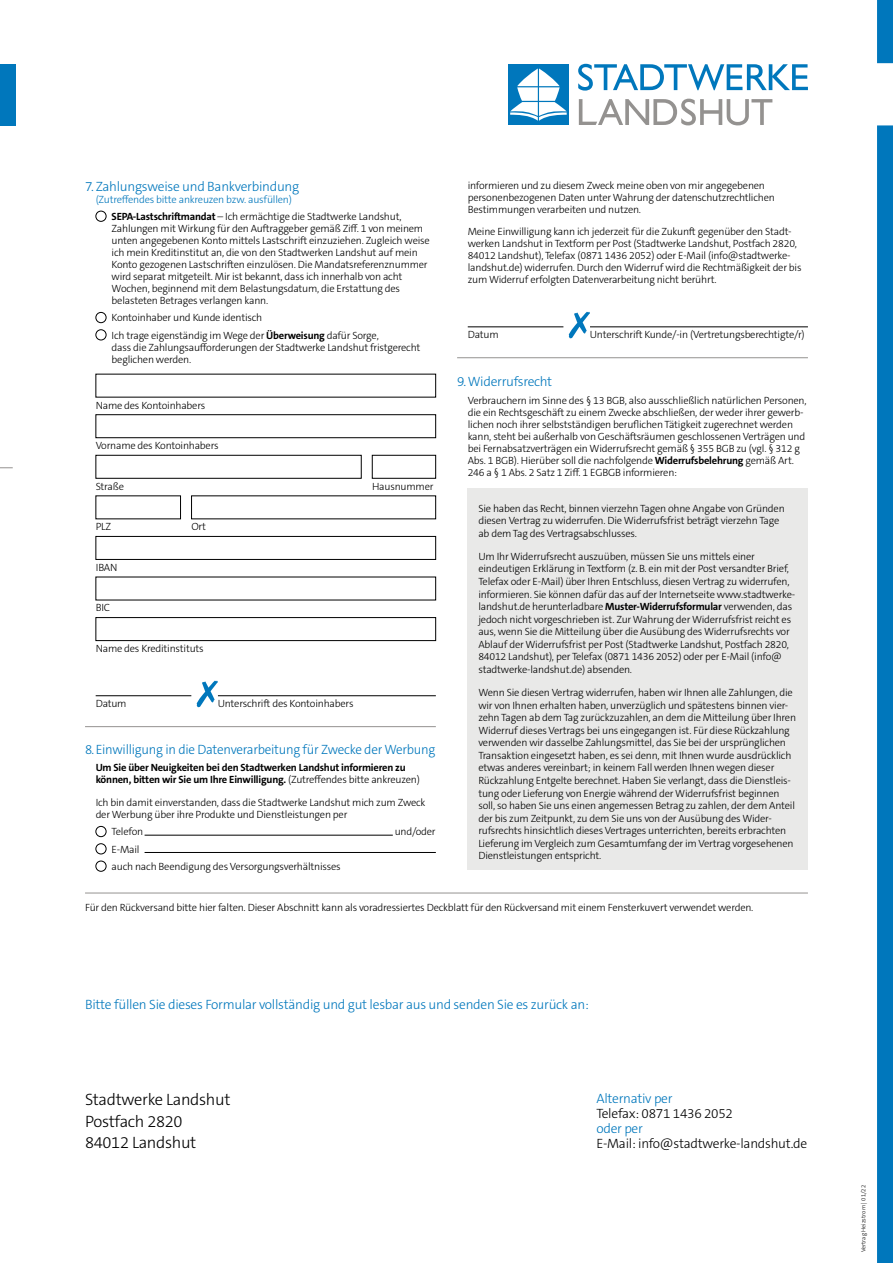
<style>
.page{position:relative;width:893px;height:1263px;background:#fff}
.page>*{position:absolute;margin:0;border:0;box-sizing:border-box;transform-origin:0 0}
.t1{font:300 16.5px/21.6px "The Sans C5";letter-spacing:-.02em;color:#000}
.t2{font:300 13.5px "The Sans C5";letter-spacing:-.02em;color:#0077bc}
.t3{font:300 13.5px "The Sans C5";letter-spacing:-.02em;color:#000}
.t4{font:300 10.5px/12.6px "The Sans C5";letter-spacing:-.02em;color:#000}
.t5{font:700 10.5px/12px "The Sans C5";letter-spacing:-.02em;color:#000}
.t6{font:300 10.5px/17.2px "The Sans C5";letter-spacing:-.02em;color:#0077bc}
.t7{font:300 6px "The Sans C5";color:#000}
.s1{font-weight:700;color:#000}
.s2{color:#000}
.s3{font-weight:700}
.s4{font-weight:300}
</style>
<div class="page">
<div style="left:508px;top:64px;width:61px;height:61px;background:#0077bc"></div>
<svg style="left:510px;top:68px;width:57px;height:53px"></svg>
<svg style="left:578px;top:64px;width:230px;height:27px"></svg>
<svg style="left:579px;top:99px;width:193px;height:26px"></svg>
<div style="left:0;top:64px;width:16px;height:61px;background:#0077bc"></div>
<svg style="left:877px;top:0;width:16px;height:1263px;background:#0d7ebf"></svg>
<svg style="left:0;top:467px;width:13px;height:1px"></svg>
<div style="left:96px;top:211px;width:10px;height:11px;border:1px solid #000;border-radius:50%"></div>
<div style="left:96px;top:312px;width:10px;height:11px;border:1px solid #000;border-radius:50%"></div>
<div style="left:96px;top:330px;width:10px;height:10px;border:1px solid #000;border-radius:50%"></div>
<div style="left:96px;top:414px;width:340px;height:24px;border:1px solid #000"></div>
<div style="left:96px;top:455px;width:265px;height:23px;border:1px solid #000"></div>
<div style="left:372px;top:455px;width:64px;height:23px;border:1px solid #000"></div>
<div style="left:96px;top:536px;width:340px;height:24px;border:1px solid #000"></div>
<div style="left:96px;top:617px;width:340px;height:24px;border:1px solid #000"></div>
<hr style="left:96px;top:695px;width:95px;height:1px;background:#000">
<hr style="left:218px;top:695px;width:218px;height:1px;background:#000">
<svg style="left:197px;top:681px;width:21px;height:26px"></svg>
<div style="left:96px;top:826px;width:10px;height:11px;border:1px solid #000;border-radius:50%"></div>
<hr style="left:145px;top:835px;width:248px;height:1px;background:#000">
<div style="left:96px;top:843px;width:10px;height:11px;border:1px solid #000;border-radius:50%"></div>
<hr style="left:145px;top:852px;width:291px;height:1px;background:#000">
<div style="left:96px;top:861px;width:10px;height:10px;border:1px solid #000;border-radius:50%"></div>
<hr style="left:468px;top:327px;width:95px;height:1px;background:#000">
<hr style="left:590px;top:327px;width:218px;height:1px;background:#000">
<svg style="left:569px;top:312px;width:21px;height:26px"></svg>
<div style="left:468px;top:488px;width:340px;height:382px;background:#e9e9e8"></div>
<hr style="left:85px;top:893px;width:723px;height:1px;background:#949290">
<hr style="left:85px;top:726px;width:351px;height:1px;background:#949290">
<hr style="left:457px;top:357px;width:351px;height:1px;background:#949290">
<p class="t2" style="left:85px;top:177px;width:216px">7.Zahlungsweise und Bankverbindung</p>
<p class="t6" style="left:112px;top:191px;width:292px;text-indent:-16px">(Zutreffendes bitte ankreuzen bzw. ausfüllen)<br><span class="s1">SEPA-Lastschriftmandat</span> <span class="s2">– Ich ermächtige die Stadtwerke Landshut,</span></p>
<p class="t4" style="left:112px;top:223px;width:320px;line-height:12px">Zahlungen mit Wirkung für den Auftraggeber gemäß Ziff. 1 von meinem unten angegebenen Konto mittels Lastschrift einzuziehen. Zugleich weise ich mein Kreditinstitut an, die von den Stadtwerken Landshut auf mein Konto gezogenen Lastschriften einzulösen. Die Mandatsreferenznummer wird separat mitgeteilt. Mir ist bekannt, dass ich innerhalb von acht Wochen, beginnend mit dem Belastungsdatum, die Erstattung des belasteten Betrages verlangen kann.</p>
<p class="t4" style="left:112px;top:309px;width:269px;line-height:17.2px">Kontoinhaber und Kunde identisch<br>Ich trage eigenständig im Wege der <span class="s3">Überweisung</span> dafür Sorge,</p>
<p class="t4" style="left:112px;top:341px;width:310px;line-height:12px">dass die Zahlungsaufforderungen der Stadtwerke Landshut fristgerecht beglichen werden.</p>
<p class="t4" style="left:96px;top:399px;width:111px">Name des Kontoinhabers</p>
<p class="t4" style="left:96px;top:439px;width:125px">Vorname des Kontoinhabers</p>
<p class="t4" style="left:96px;top:480px;width:30px">Straße</p>
<p class="t4" style="left:372px;top:480px;width:63px">Hausnummer</p>
<p class="t4" style="left:96px;top:520px;width:17px">PLZ</p>
<p class="t4" style="left:191px;top:520px;width:16px">Ort</p>
<p class="t4" style="left:96px;top:561px;width:23px">IBAN</p>
<p class="t4" style="left:96px;top:602px;width:16px">BIC</p>
<p class="t4" style="left:96px;top:642px;width:110px">Name des Kreditinstituts</p>
<p class="t4" style="left:96px;top:697px;width:32px">Datum</p>
<p class="t4" style="left:218px;top:697px;width:137px">Unterschrift des Kontoinhabers</p>
<p class="t2" style="left:85px;top:741px;width:352px">8.Einwilligung in die Datenverarbeitung für Zwecke der Werbung</p>
<p class="t5" style="left:96px;top:762px;width:326px">Um Sie über Neuigkeiten bei den Stadtwerken Landshut informieren zu können, bitten wir Sie um Ihre Einwilligung. <span class="s4">(Zutreffendes bitte ankreuzen)</span></p>
<p class="t4" style="left:96px;top:796px;width:331px;line-height:12px">Ich bin damit einverstanden, dass die Stadtwerke Landshut mich zum Zweck der Werbung über ihre Produkte und Dienstleistungen per</p>
<p class="t4" style="left:112px;top:825px;width:33px">Telefon</p>
<p class="t4" style="left:395px;top:825px;width:42px">und/oder</p>
<p class="t4" style="left:112px;top:840px;width:231px;line-height:17.2px">E-Mail<br>auch nach Beendigung des Versorgungsverhältnisses</p>
<p class="t4" style="left:468px;top:179px;width:309px;line-height:12px">informieren und zu diesem Zweck meine oben von mir angegebenen personenbezogenen Daten unter Wahrung der datenschutzrechtlichen<br>Bestimmungen verarbeiten und nutzen.</p>
<p class="t4" style="left:468px;top:226px;width:335px;line-height:12px">Meine Einwilligung kann ich jederzeit für die Zukunft gegenüber den Stadt&shy;werken Landshut in Textform per Post (Stadtwerke Landshut, Postfach 2820, 84012 Landshut), Telefax (0871 1436 2052) oder E-Mail (info@stadtwerke&shy;landshut.de) widerrufen. Durch den Widerruf wird die Rechtmäßigkeit der bis zum Widerruf erfolgten Datenverarbeitung nicht berührt.</p>
<p class="t4" style="left:468px;top:328px;width:32px">Datum</p>
<p class="t4" style="left:590px;top:328px;width:216px">Unterschrift Kunde/-in (Vertretungsberechtigte/r)</p>
<p class="t2" style="left:457px;top:373px;width:97px">9.Widerrufsrecht</p>
<p class="t4" style="left:468px;top:394px;width:340px;line-height:12px">Verbrauchern im Sinne des § 13 BGB, also ausschließlich natürlichen Personen, die ein Rechtsgeschäft zu einem Zwecke abschließen, der weder ihrer gewerb&shy;lichen noch ihrer selbstständigen beruflichen Tätigkeit zugerechnet werden kann, steht bei außerhalb von Geschäftsräumen geschlossenen Verträgen und bei Fernabsatzverträgen ein Widerrufsrecht gemäß § 355 BGB zu (vgl. § 312 g Abs. 1 BGB). Hierüber soll die nachfolgende <span class="s3">Widerrufsbelehrung</span> gemäß Art.<br>246 a § 1 Abs. 2 Satz 1 Ziff. 1 EGBGB informieren:</p>
<p class="t4" style="left:478px;top:502px;width:308px">Sie haben das Recht, binnen vierzehn Tagen ohne Angabe von Gründen diesen Vertrag zu widerrufen. Die Widerrufsfrist beträgt vierzehn Tage ab dem Tag des Vertragsabschlusses.</p>
<p class="t4" style="left:478px;top:550px;width:318px">Um Ihr Widerrufsrecht auszuüben, müssen Sie uns mittels einer eindeutigen Erklärung in Textform (z. B. ein mit der Post versandter Brief, Telefax oder E-Mail) über Ihren Entschluss, diesen Vertrag zu widerrufen, informieren. Sie können dafür das auf der Internetseite www.stadtwerke&shy;landshut.de herunterladbare <span class="s3">Muster-Widerrufsformular</span> verwenden, das jedoch nicht vorgeschrieben ist. Zur Wahrung der Widerrufsfrist reicht es aus, wenn Sie die Mitteilung über die Ausübung des Widerrufsrechts vor Ablauf der Widerrufsfrist per Post (Stadtwerke Landshut, Postfach 2820, 84012 Landshut), per Telefax (0871 1436 2052) oder per E-Mail (info@ stadtwerke-landshut.de) absenden.</p>
<p class="t4" style="left:478px;top:686px;width:319px">Wenn Sie diesen Vertrag widerrufen, haben wir Ihnen alle Zahlungen, die wir von Ihnen erhalten haben, unverzüglich und spätestens binnen vier&shy;zehn Tagen ab dem Tag zurückzuzahlen, an dem die Mitteilung über Ihren Widerruf dieses Vertrags bei uns eingegangen ist. Für diese Rückzahlung verwenden wir dasselbe Zahlungsmittel, das Sie bei der ursprünglichen Transaktion eingesetzt haben, es sei denn, mit Ihnen wurde ausdrücklich etwas anderes vereinbart; in keinem Fall werden Ihnen wegen dieser Rückzahlung Entgelte berechnet. Haben Sie verlangt, dass die Dienstleis&shy;tung oder Lieferung von Energie während der Widerrufsfrist beginnen soll, so haben Sie uns einen angemessen Betrag zu zahlen, der dem Anteil der bis zum Zeitpunkt, zu dem Sie uns von der Ausübung des Wider&shy;rufsrechts hinsichtlich dieses Vertrages unterrichten, bereits erbrachten Lieferung im Vergleich zum Gesamtumfang der im Vertrag vorgesehenen Dienstleistungen entspricht.</p>
<p class="t4" style="left:85px;top:902px;width:670px">Für den Rückversand bitte hier falten. Dieser Abschnitt kann als voradressiertes Deckblatt für den Rückversand mit einem Fensterkuvert verwendet werden.</p>
<p class="t2" style="left:85px;top:996px;width:505px">Bitte füllen Sie dieses Formular vollständig und gut lesbar aus und senden Sie es zurück an:</p>
<h1 class="t1" style="left:85px;top:1089px;width:147px">Stadtwerke Landshut<br>Postfach 2820<br>84012 Landshut</h1>
<p class="t2" style="left:596px;top:1090px;width:78px">Alternativ per</p>
<p class="t3" style="left:596px;top:1105px;width:138px">Telefax: 0871 1436 2052</p>
<p class="t2" style="left:596px;top:1120px;width:48px">oder per</p>
<p class="t3" style="left:596px;top:1135px;width:212px">E-Mail: info@stadtwerke-landshut.de</p>
<p class="t7" style="left:860px;top:1252px;width:69px;rotate:-90deg">Vertrag Heizstrom | 01/22</p>
</div>
